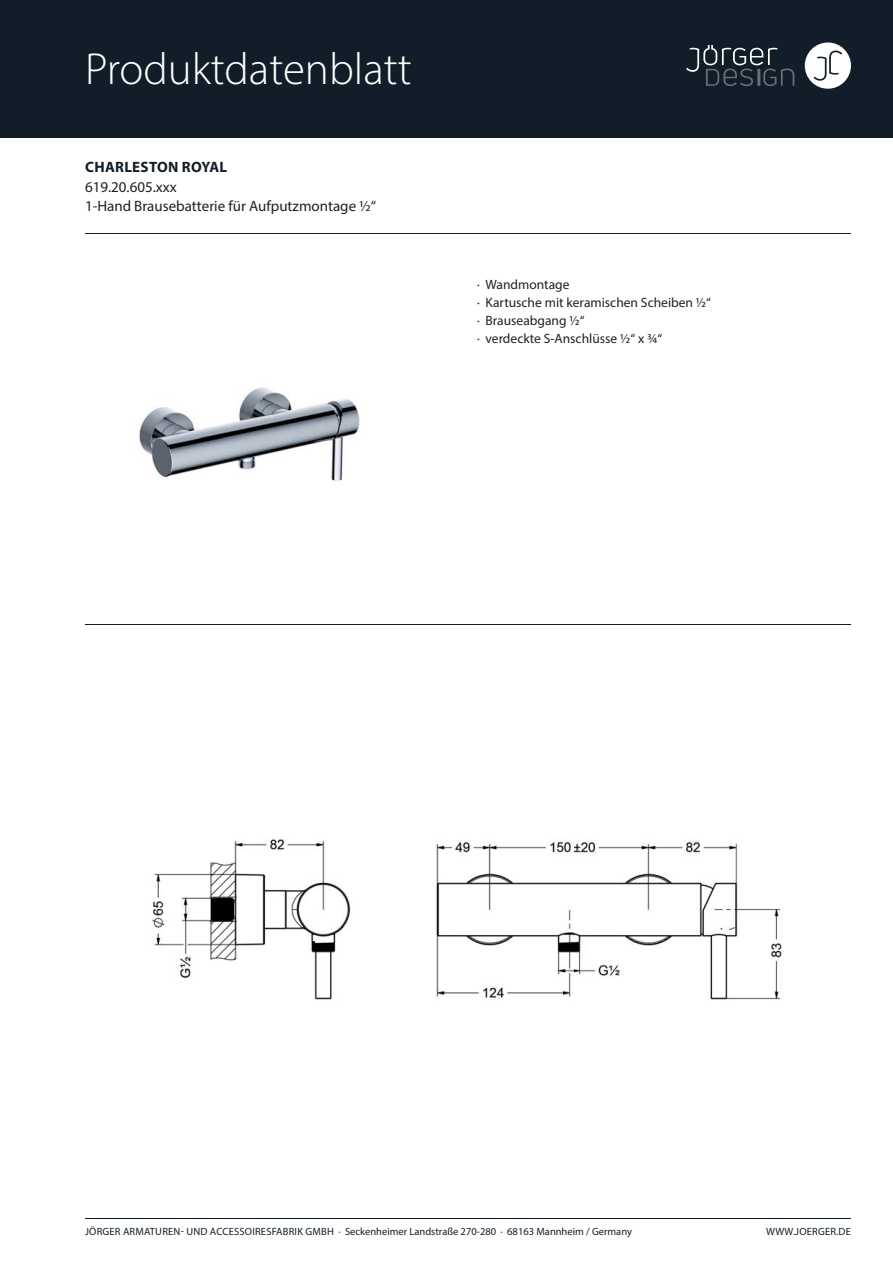
<style>
.page{position:relative;width:893px;height:1263px;background:#fff}
.page>*{position:absolute;margin:0;border:0;box-sizing:border-box;transform-origin:0 0}
.t1{font:300 45px "Myriad Pro";color:#fff}
.t2{font:15px "Myriad Pro";color:#231f20}
.t3{font:700 15px "Myriad Pro";letter-spacing:.02em;color:#111e29}
.t4{font:13.5px/18px "Myriad Pro";color:#231f20}
.t5{font:10.5px "Myriad Pro";letter-spacing:.005em;color:#111e29}
</style>
<div class="page">
<div style="left:0;top:0;width:893px;height:138px;background:#111e29"></div>
<div style="left:805px;top:43px;width:46px;height:46px;background:#fff;border-radius:50%"></div>
<svg style="left:814px;top:51px;width:28px;height:30px"></svg>
<svg style="left:686px;top:45px;width:108px;height:41px"></svg>
<hr style="left:85px;top:1218px;width:766px;height:1px;background:#111e29">
<hr style="left:85px;top:233px;width:766px;height:1px;background:#111e29">
<hr style="left:85px;top:624px;width:766px;height:1px;background:#111e29">
<img style="left:139px;top:387px;width:221px;height:94px">
<img style="left:152px;top:839px;width:630px;height:161px">
<h1 class="t1" style="left:85px;top:52px;width:328px">Produktdatenblatt</h1>
<h2 class="t3" style="left:85px;top:161px;width:144px">CHARLESTON ROYAL</h2>
<h2 class="t2" style="left:85px;top:200px;width:292px">1-Hand Brausebatterie für Aufputzmontage ½“</h2>
<h2 class="t2" style="left:85px;top:181px;width:93px">619.20.605.xxx</h2>
<p class="t4" style="left:477px;top:277px;width:235px">· Wandmontage<br>· Kartusche mit keramischen Scheiben ½“ · Brauseabgang ½“<br>· verdeckte S-Anschlüsse ½“ x ¾“</p>
<p class="t5" style="left:85px;top:1228px;width:548px">JÖRGER ARMATUREN- UND ACCESSOIRESFABRIK GMBH · Seckenheimer Landstraße 270-280 · 68163 Mannheim / Germany</p>
<p class="t5" style="left:766px;top:1228px;width:86px">WWW.JOERGER.DE</p>
</div>
